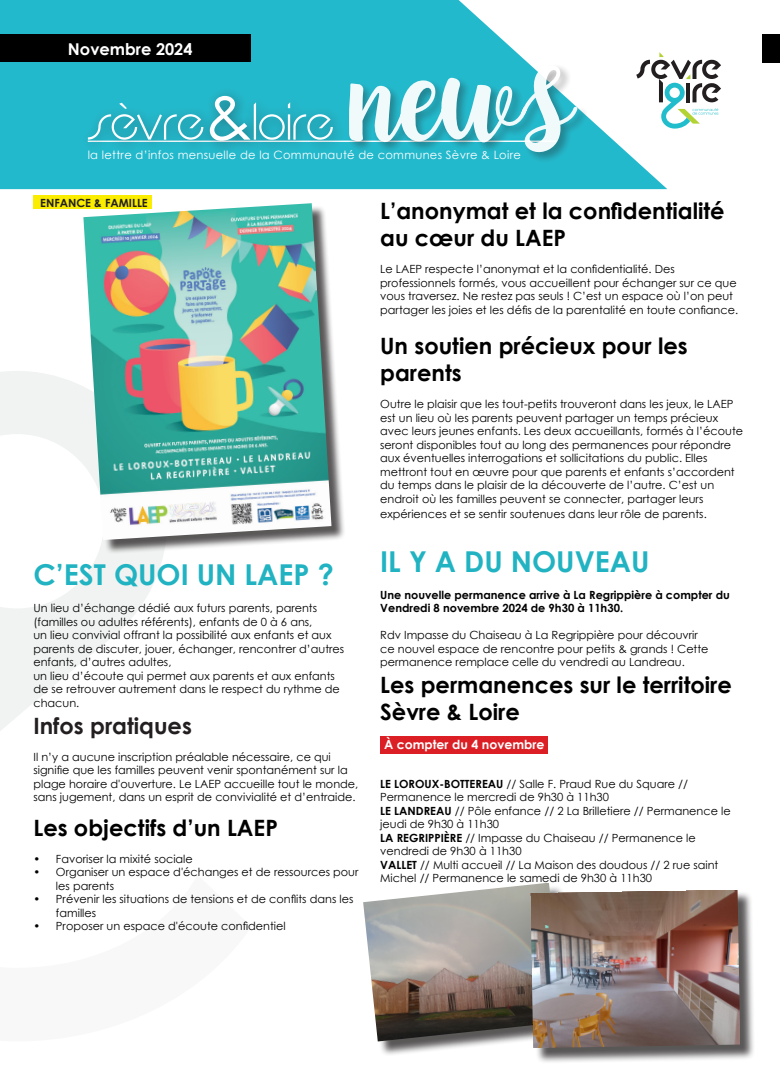
<style>
.page{position:relative;width:780px;height:1088px;background:#fff}
.page>*{position:absolute;margin:0;border:0;box-sizing:border-box;transform-origin:0 0}
.t1{font:700 28.75px "Century Gothic";color:#21b3c2}
.t2{font:700 22.5px/27px "Century Gothic";color:#000}
.t3{font:700 22.5px "Century Gothic";color:#231f20}
.t4{font:700 16.25px "Century Gothic";color:#fff}
.t5{font:700 12.5px "Century Gothic";color:#fff}
.t6{font:11.5px "Century Gothic";letter-spacing:.025em;color:#fff}
.t7{font:11.25px/13.5px "Century Gothic";color:#000}
.t8{font:700 11.25px/13.5px "Century Gothic";color:#000}
.Text_Kopfzeile_Fußzeile___Zentriert_ausr{font:700 11.25px "Century Gothic";color:#231f20}
.s1{font-weight:700}
</style>
<div class="page">
<div style="left:33px;top:195px;width:119px;height:13px;background:#faed00"></div>
<svg style="left:0;top:371px;width:163px;height:360px"></svg>
<svg style="left:0;top:0;width:667px;height:189px;fill:#23b9cc"></svg>
<svg style="left:636px;top:52px;width:85px;height:77px"></svg>
<div style="left:0;top:34px;width:251px;height:28px;background:#000001"></div>
<hr style="left:88px;top:141px;width:468px;height:1px;background:#fff">
<div style="left:347px;top:63px;width:242px;height:101px;background:#231f20;opacity:.36"></div>
<svg style="left:349px;top:59px;width:229px;height:101px"></svg>
<div style="left:244px;top:95px;width:102px;height:59px;background:#231f20;opacity:.47"></div>
<div style="left:201px;top:87px;width:62px;height:68px;background:#231f20;opacity:.47"></div>
<svg style="left:210px;top:96px;width:123px;height:45px;background:#51becc"></svg>
<div style="left:80px;top:105px;width:137px;height:49px;background:#231f20;opacity:.47"></div>
<svg style="left:88px;top:103px;width:115px;height:37px;background:#43bccb"></svg>
<div style="left:762px;top:34px;width:18px;height:29px;background:#000001"></div>
<div style="left:380px;top:736px;width:168px;height:18px;background:#db1f25"></div>
<div style="left:86px;top:205px;width:260px;height:349px;background:#231f20;opacity:.75"></div>
<img style="left:83px;top:203px;width:248px;height:337px">
<div style="left:365px;top:885px;width:214px;height:171px;background:#231f20;opacity:.75"></div>
<img style="left:363px;top:883px;width:200px;height:158px">
<div style="left:532px;top:891px;width:223px;height:172px;background:#231f20;opacity:.75"></div>
<img style="left:530px;top:889px;width:210px;height:159px">
<p class="t4" style="left:68px;top:36px;width:126px">Novembre 2024</p>
<p class="t6" style="left:88px;top:147px;width:434px">la lettre d’infos mensuelle de la Communauté de communes Sèvre &amp; Loire</p>
<p class="Text_Kopfzeile_Fußzeile___Zentriert_ausr" style="left:40px;top:194px;width:109px">ENFANCE &amp; FAMILLE</p>
<p class="t2" style="left:380px;top:197px;width:346px">L’anonymat et la confidentialité au cœur du LAEP</p>
<p class="t7" style="left:380px;top:262px;width:359px">Le LAEP respecte l’anonymat et la confidentialité. Des professionnels formés, vous accueillent pour échanger sur ce que vous traversez. Ne restez pas seuls ! C’est un espace où l’on peut partager les joies et les défis de la parentalité en toute confiance.</p>
<p class="t2" style="left:380px;top:332px;width:309px">Un soutien précieux pour les parents</p>
<p class="t7" style="left:380px;top:397px;width:364px">Outre le plaisir que les tout-petits trouveront dans les jeux, le LAEP est un lieu où les parents peuvent partager un temps précieux avec leurs jeunes enfants. Les deux accueillants, formés à l’écoute seront disponibles tout au long des permanences pour répondre aux éventuelles interrogations et sollicitations du public. Elles mettront tout en œuvre pour que parents et enfants s’accordent du temps dans le plaisir de la découverte de l’autre. C’est un endroit où les familles peuvent se connecter, partager leurs</p>
<p class="t7" style="left:380px;top:507px;width:328px">expériences et se sentir soutenues dans leur rôle de parents.</p>
<p class="t1" style="left:380px;top:539px;width:271px">IL Y A DU NOUVEAU</p>
<p class="t8" style="left:380px;top:587px;width:351px">Une nouvelle permanence arrive à La Regrippière à compter du<br>Vendredi 8 novembre 2024 de 9h30 à 11h30.</p>
<p class="t7" style="left:380px;top:628px;width:330px">Rdv Impasse du Chaiseau à La Regrippière pour découvrir ce nouvel espace de rencontre pour petits &amp; grands ! Cette permanence remplace celle du vendredi au Landreau.</p>
<p class="t2" style="left:380px;top:670px;width:353px">Les permanences sur le territoire<br>Sèvre &amp; Loire</p>
<p class="t1" style="left:33px;top:553px;width:302px">C’EST QUOI UN LAEP ?</p>
<p class="t7" style="left:33px;top:601px;width:285px">Un lieu d’échange dédié aux futurs parents, parents (familles ou adultes référents), enfants de 0 à 6 ans,</p>
<p class="t7" style="left:33px;top:628px;width:312px">un lieu convivial offrant la possibilité aux enfants et aux parents de discuter, jouer, échanger, rencontrer d’autres enfants, d’autres adultes,</p>
<p class="t7" style="left:33px;top:669px;width:308px">un lieu d’écoute qui permet aux parents et aux enfants de se retrouver autrement dans le respect du rythme de chacun.</p>
<p class="t3" style="left:33px;top:708px;width:160px">Infos pratiques</p>
<p class="t7" style="left:33px;top:750px;width:326px">Il n’y a aucune inscription préalable nécessaire, ce qui signifie que les familles peuvent venir spontanément sur la plage horaire d'ouverture. Le LAEP accueille tout le monde, sans jugement, dans un esprit de convivialité et d’entraide.</p>
<p class="t2" style="left:33px;top:813px;width:246px">Les objectifs d’un LAEP</p>
<p class="t7" style="left:33px;top:852px;width:161px">• Favoriser la mixité sociale</p>
<p class="t7" style="left:56px;top:865px;width:304px;text-indent:-22px">• Organiser un espace d'échanges et de ressources pour les parents</p>
<p class="t7" style="left:56px;top:892px;width:299px;text-indent:-22px">• Prévenir les situations de tensions et de conflits dans les familles</p>
<p class="t7" style="left:33px;top:919px;width:254px">• Proposer un espace d'écoute confidentiel</p>
<p class="t5" style="left:384px;top:734px;width:162px">À compter du 4 novembre</p>
<p class="t7" style="left:380px;top:777px;width:309px"><span class="s1">LE LOROUX-BOTTEREAU</span> // Salle F. Praud Rue du Square //<br>Permanence le mercredi de 9h30 à 11h30</p>
<p class="t7" style="left:380px;top:804px;width:352px"><span class="s1">LE LANDREAU</span> // Pôle enfance // 2 La Brilletiere // Permanence le jeudi de 9h30 à 11h30</p>
<p class="t7" style="left:380px;top:831px;width:317px"><span class="s1">LA REGRIPPIÈRE</span> // Impasse du Chaiseau // Permanence le vendredi de 9h30 à 11h30</p>
<p class="t7" style="left:380px;top:858px;width:340px"><span class="s1">VALLET</span> // Multi accueil // La Maison des doudous // 2 rue saint<br>Michel // Permanence le samedi de 9h30 à 11h30</p>
</div>
